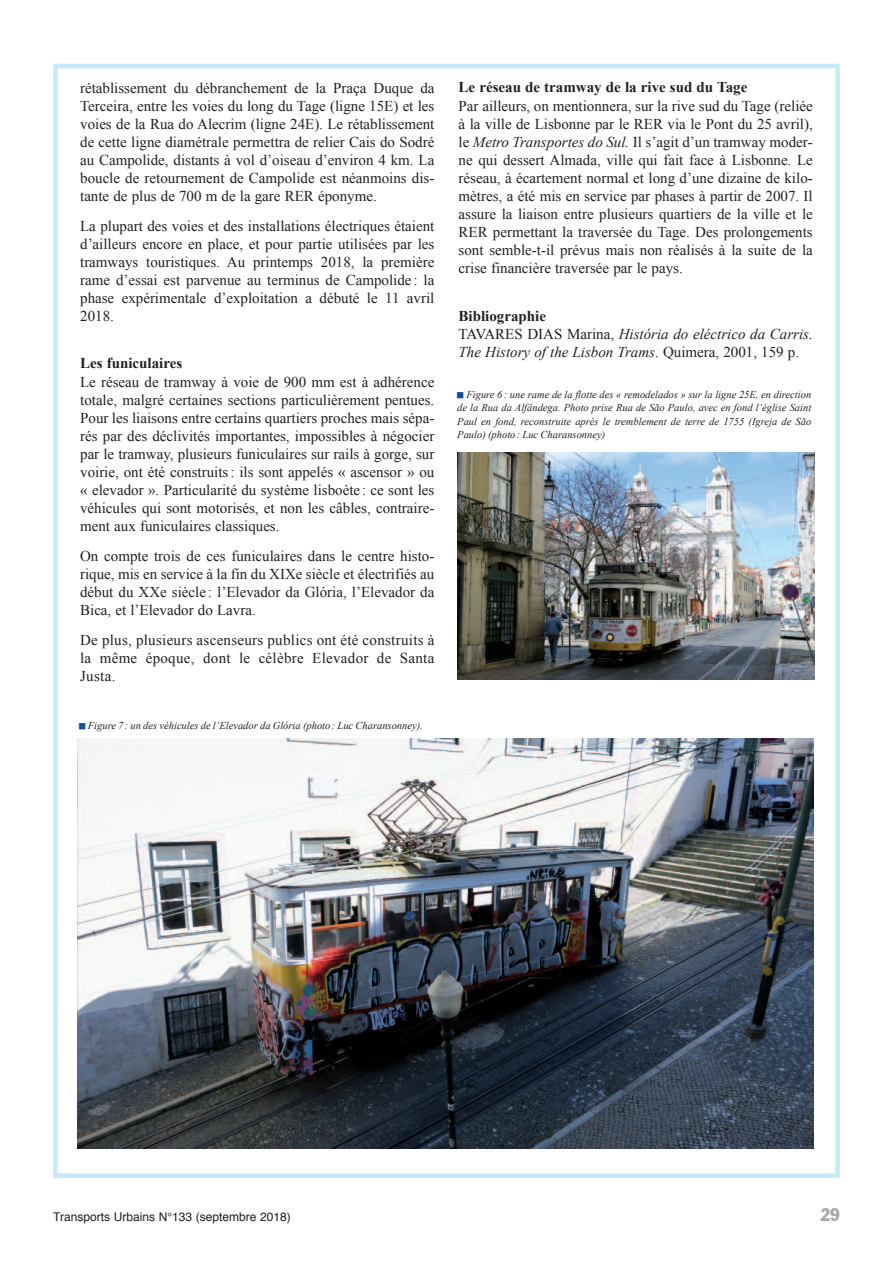
<style>
.page{position:relative;width:893px;height:1263px;background:#fff}
.page>*{position:absolute;margin:0;border:0;box-sizing:border-box;transform-origin:0 0}
.t1{font:condensed 18px "Franklin Gothic";color:#a8a9ad}
.t2{font:15px/18px "Times New Roman";color:#231f20;text-align:justify}
.t3{font:italic 15px/18px "Times New Roman";color:#231f20}
.t4{font:700 15px "Times New Roman";color:#231f20}
.t5{font:12px "Helvetica";color:#231f20}
.t6{font:italic 10.5px/13.5px "Times New Roman";color:#231f20;text-align:justify}
.s1{font-family:"Menlo";font-weight:700;font-style:normal;color:#0d4da1}
.s2{font-style:italic}
.s3{font-weight:700;font-style:normal}
.s4{font-style:normal}
</style>
<div class="page">
<div style="left:53px;top:64px;width:787px;height:1114px;border:4px solid #c6eafa"></div>
<img style="left:457px;top:452px;width:357px;height:227px">
<img style="left:78px;top:738px;width:736px;height:410px">
<p class="t2" style="left:80px;top:79px;width:356px">rétablissement du débranchement de la Praça Duque da Terceira, entre les voies du long du Tage (ligne 15E) et les voies de la Rua do Alecrim (ligne 24E). Le rétablissement de cette ligne diamétrale permettra de relier Cais do Sodré au Campolide, distants à vol d’oiseau d’environ 4 km. La boucle de retournement de Campolide est néanmoins dis&shy;tante de plus de 700 m de la gare RER éponyme.</p>
<p class="t2" style="left:80px;top:217px;width:356px">La plupart des voies et des installations électriques étaient d’ailleurs encore en place, et pour partie utilisées par les tramways touristiques. Au printemps 2018, la première rame d’essai est parvenue au terminus de Campolide : la phase expérimentale d’exploitation a débuté le 11 avril 2018.</p>
<p class="t4" style="left:80px;top:355px;width:104px">Les funiculaires</p>
<p class="t2" style="left:80px;top:373px;width:356px">Le réseau de tramway à voie de 900 mm est à adhérence totale, malgré certaines sections particulièrement pentues.<br>Pour les liaisons entre certains quartiers proches mais sépa&shy;rés par des déclivités importantes, impossibles à négocier par le tramway, plusieurs funiculaires sur rails à gorge, sur voirie, ont été construits: ils sont appelés « ascensor » ou « elevador ». Particularité du système lisboète : ce sont les véhicules qui sont motorisés, et non les câbles, contraire&shy;ment aux funiculaires classiques.</p>
<p class="t2" style="left:80px;top:547px;width:356px">On compte trois de ces funiculaires dans le centre histo&shy;rique, mis en service à la fin du XIXe siècle et électrifiés au début du XXe siècle : l’Elevador da Glória, l’Elevador da Bica, et l’Elevador do Lavra.</p>
<p class="t2" style="left:80px;top:631px;width:356px">De plus, plusieurs ascenseurs publics ont été construits à la même époque, dont le célèbre Elevador de Santa Justa.</p>
<p class="t6" style="left:79px;top:719px;width:345px"><span class="s1">■</span> Figure 7 : un des véhicules de l’Elevador da Glória (photo : Luc Charansonney).</p>
<p class="t4" style="left:459px;top:79px;width:290px">Le réseau de tramway de la rive sud du Tage</p>
<p class="t2" style="left:459px;top:97px;width:356px">Par ailleurs, on mentionnera, sur la rive sud du Tage (reliée à la ville de Lisbonne par le RER via le Pont du 25 avril), le <span class="s2">Metro Transportes do Sul.</span> Il s’agit d’un tramway moder&shy;ne qui dessert Almada, ville qui fait face à Lisbonne. Le réseau, à écartement normal et long d’une dizaine de kilo&shy;mètres, a été mis en service par phases à partir de 2007. Il assure la liaison entre plusieurs quartiers de la ville et le RER permettant la traversée du Tage. Des prolongements sont semble-t-il prévus mais non réalisés à la suite de la crise financière traversée par le pays.</p>
<p class="t3" style="left:459px;top:307px;width:356px"><span class="s3">Bibliographie<br></span><span class="s4">TAVARES DIAS Marina,</span> História do eléctrico da Carris.<br>The History of the Lisbon Trams<span class="s4">. Quimera, 2001, 159 p.</span></p>
<p class="t6" style="left:457px;top:388px;width:355px"><span class="s1">■</span> Figure 6 : une rame de la flotte des « remodelados » sur la ligne 25E, en direction de la Rua da Alfândega. Photo prise Rua de São Paulo, avec en fond l’église Saint Paul en fond, reconstruite après le tremblement de terre de 1755 (Igreja de São Paulo) (photo : Luc Charansonney)</p>
<p class="t5" style="left:53px;top:1211px;width:239px">Transports Urbains N°133 (septembre 2018)</p>
<p class="t1" style="left:820px;top:1208px;width:21px">29</p>
</div>
